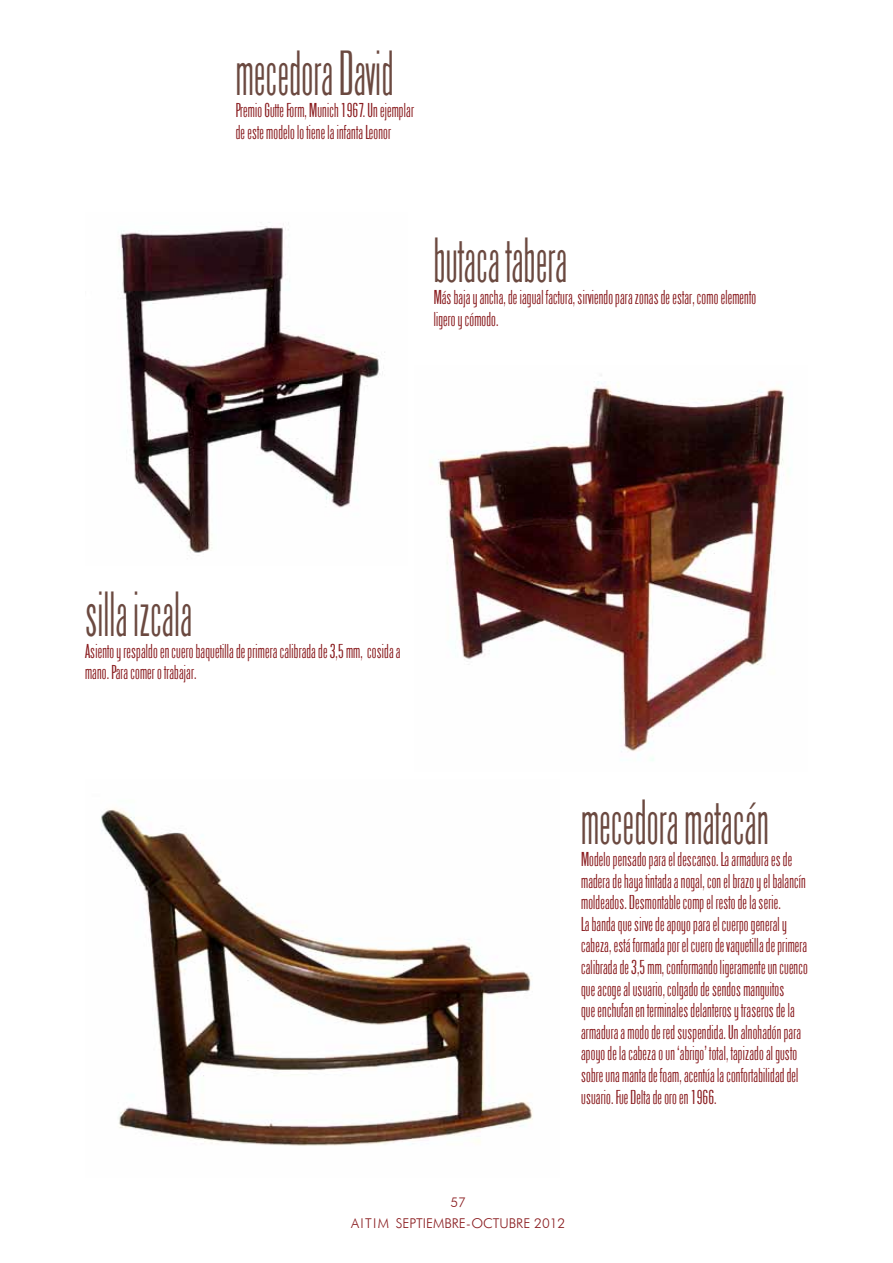
<style>
.page{position:relative;width:893px;height:1263px;background:#fff}
.page>*{position:absolute;margin:0;border:0;box-sizing:border-box;transform-origin:0 0}
.t1{font:57px "Arizona";color:#6b4940;scale:.8 1}
.t2{font:18px/21.6px "Arizona";color:#891b1e}
.t3{font:300 13.5px/20.2px "Futura BT";color:#891b1e;text-align:center}
</style>
<div class="page">
<img style="left:120px;top:222px;width:265px;height:331px">
<img style="left:430px;top:375px;width:355px;height:386px">
<img style="left:101px;top:808px;width:432px;height:338px">
<h1 class="t1" style="left:236px;top:40px;width:199px">mecedora David</h1>
<p class="t2" style="left:236px;top:100px;width:180px">Premio Gutte Form, Munich 1967. Un ejemplar de este modelo lo tiene la infanta Leonor</p>
<h1 class="t1" style="left:434px;top:227px;width:169px">butaca tabera</h1>
<p class="t2" style="left:434px;top:287px;width:324px">Más baja y ancha, de iagual factura, sirviendo para zonas de estar, como elemento ligero y cómodo.</p>
<h1 class="t1" style="left:85px;top:580px;width:136px">silla izcala</h1>
<p class="t2" style="left:85px;top:640px;width:317px">Asiento y respaldo en cuero baquetilla de primera calibrada de 3,5 mm, cosida a mano. Para comer o trabajar.</p>
<h1 class="t1" style="left:581px;top:789px;width:237px">mecedora matacán</h1>
<p class="t2" style="left:581px;top:849px;width:228px">Modelo pensado para el descanso. La armadura es de madera de haya tintada a nogal, con el brazo y el balancín moldeados. Desmontable comp el resto de la serie.<br>La banda que sirve de apoyo para el cuerpo general y cabeza, está formada por el cuero de vaquetilla de primera calibrada de 3,5 mm, conformando ligeramente un cuenco que acoge al usuario, colgado de sendos manguitos<br>que enchufan en terminales delanteros y traseros de la armadura a modo de red suspendida. Un alnohadón para apoyo de la cabeza o un ‘abrigo’ total, tapizado al gusto sobre una manta de foam, acentúa la confortabilidad del usuario. Fue Delta de oro en 1966.</p>
<p class="t3" style="left:351px;top:1192px;width:216px">57<br>AI TI M SEPTI EMBRE-OCTUBRE 2012</p>
</div>
